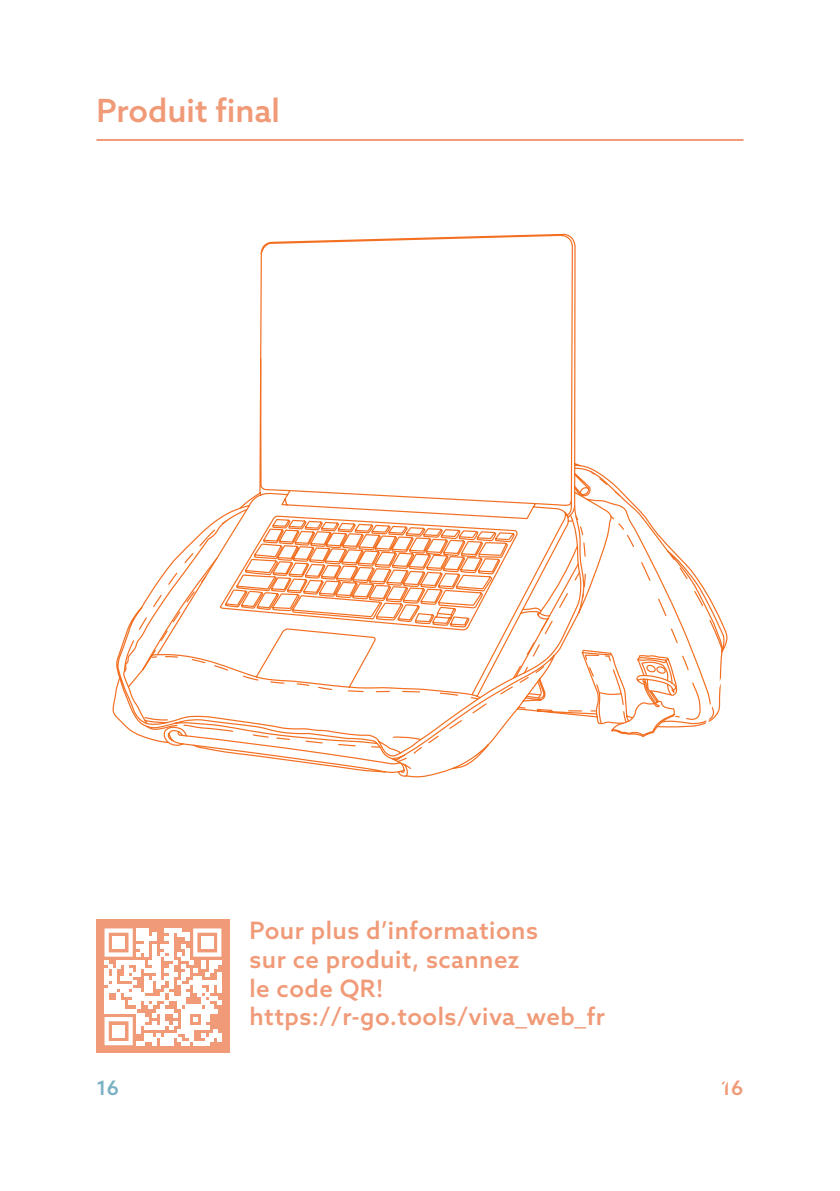
<style>
.page{position:relative;width:840px;height:1191px;background:#fff}
.page>*{position:absolute;margin:0;border:0;box-sizing:border-box;transform-origin:0 0}
.t1{font:500 32px "Azo Sans";color:#f09a78}
.t2{font:500 24px/28.8px "Azo Sans";letter-spacing:.02em;color:#f09a78}
.t3{font:500 20px "Azo Sans";color:#7ab1c3}
.t4{font:500 20px "Azo Sans";color:#f09a78}
</style>
<div class="page">
<hr style="left:96px;top:139px;width:647px;height:2px;background:#f09a78">
<div style="left:96px;top:920px;width:133px;height:133px;background:#f09a78"></div>
<svg style="left:112px;top:233px;width:525px;height:491px"></svg>
<svg style="left:589px;top:470px;width:31px;height:27px"></svg>
<svg style="left:123px;top:507px;width:581px;height:256px"></svg>
<svg style="left:702px;top:587px;width:26px;height:176px"></svg>
<svg style="left:104px;top:928px;width:117px;height:117px"></svg>
<div style="left:112px;top:936px;width:13px;height:12px;background:#fff"></div>
<div style="left:201px;top:936px;width:12px;height:12px;background:#fff"></div>
<div style="left:112px;top:1025px;width:13px;height:12px;background:#fff"></div>
<h1 class="t1" style="left:96px;top:97px;width:185px">Produit final</h1>
<p class="t2" style="left:249px;top:918px;width:357px">Pour plus d’informations<br>sur ce produit, scannez<br>le code QR! https://r-go.tools/viva_web_fr</p>
<p class="t3" style="left:96px;top:1079px;width:24px">16</p>
<p class="t4" style="left:720px;top:1079px;width:24px">16</p>
</div>
